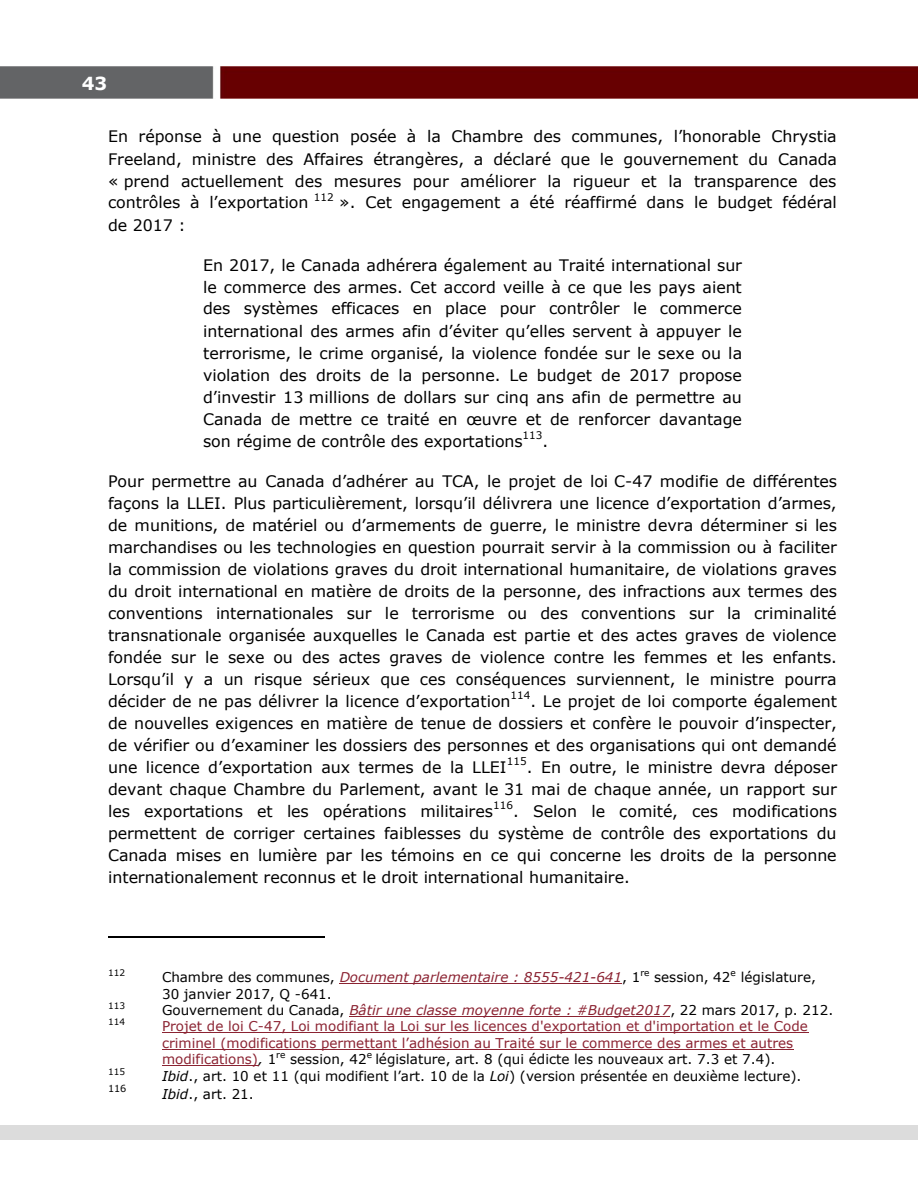
<style>
.page{position:relative;width:918px;height:1188px;background:#fff}
.page>*{position:absolute;margin:0;border:0;box-sizing:border-box;transform-origin:0 0}
.t1{font:700 18px "Verdana";color:#fff}
.t2{font:15.9px/22px "Verdana";color:#000;text-align:justify}
.t3{font:13.5px/16.4px "Verdana";color:#000}
.t4{font:13.5px/16.5px "Verdana";color:#8b2332}
.t5{font:10.5px "Verdana";color:#000}
.t6{font:9.75px "Verdana";color:#000}
.t7{font:9px "Verdana";letter-spacing:.005em;color:#000}
.s1{font-style:italic;color:#8b2332}
.s2{font-style:italic;color:#000}
.s3{color:#000}
.s4{font-style:italic}
</style>
<div class="page">
<img style="left:0;top:67px;width:918px;height:32px">
<div style="left:0;top:1126px;width:918px;height:14px;background:#dcdcdc"></div>
<hr style="left:108px;top:937px;width:216px;height:1px;background:#000">
<hr style="left:340px;top:983px;width:282px;height:1px;background:#8b2332">
<hr style="left:349px;top:1016px;width:321px;height:1px;background:#8b2332">
<hr style="left:162px;top:1033px;width:647px;height:1px;background:#8b2332">
<hr style="left:162px;top:1049px;width:632px;height:1px;background:#8b2332">
<hr style="left:162px;top:1066px;width:96px;height:1px;background:#8b2332">
<p class="t1" style="left:82px;top:72px;width:27px">43</p>
<p class="t2" style="left:108px;top:125px;width:731px">En réponse à une question posée à la Chambre des communes, l’honorable Chrystia Freeland, ministre des Affaires étrangères, a déclaré que le gouvernement du Canada « prend actuellement des mesures pour améliorer la rigueur et la transparence des contrôles à l’exportation</p>
<p class="t5" style="left:314px;top:190px;width:21px">112</p>
<p class="t2" style="left:340px;top:191px;width:499px">». Cet engagement a été réaffirmé dans le budget fédéral</p>
<p class="t2" style="left:108px;top:213px;width:79px">de 2017 :</p>
<p class="t2" style="left:203px;top:253px;width:541px">En 2017, le Canada adhérera également au Traité international sur le commerce des armes. Cet accord veille à ce que les pays aient des systèmes efficaces en place pour contrôler le commerce international des armes afin d’éviter qu’elles servent à appuyer le terrorisme, le crime organisé, la violence fondée sur le sexe ou la violation des droits de la personne. Le budget de 2017 propose d’investir 13 millions de dollars sur cinq ans afin de permettre au Canada de mettre ce traité en œuvre et de renforcer davantage son régime de contrôle des exportations</p>
<p class="t5" style="left:523px;top:429px;width:21px">113</p>
<p class="t2" style="left:543px;top:429px;width:7px">.</p>
<p class="t2" style="left:108px;top:469px;width:731px">Pour permettre au Canada d’adhérer au TCA, le projet de loi C-47 modifie de différentes façons la LLEI. Plus particulièrement, lorsqu’il délivrera une licence d’exportation d’armes, de munitions, de matériel ou d’armements de guerre, le ministre devra déterminer si les marchandises ou les technologies en question pourrait servir à la commission ou à faciliter la commission de violations graves du droit international humanitaire, de violations graves du droit international en matière de droits de la personne, des infractions aux termes des conventions internationales sur le terrorisme ou des conventions sur la criminalité transnationale organisée auxquelles le Canada est partie et des actes graves de violence fondée sur le sexe ou des actes graves de violence contre les femmes et les enfants.<br>Lorsqu’il y a un risque sérieux que ces conséquences surviennent, le ministre pourra décider de ne pas délivrer la licence d’exportation</p>
<p class="t5" style="left:511px;top:689px;width:21px">114</p>
<p class="t2" style="left:108px;top:689px;width:731px;text-indent:423px">. Le projet de loi comporte également de nouvelles exigences en matière de tenue de dossiers et confère le pouvoir d’inspecter, de vérifier ou d’examiner les dossiers des personnes et des organisations qui ont demandé une licence d’exportation aux termes de la LLEI</p>
<p class="t5" style="left:507px;top:755px;width:21px">115</p>
<p class="t2" style="left:108px;top:755px;width:731px;text-indent:419px">. En outre, le ministre devra déposer devant chaque Chambre du Parlement, avant le 31 mai de chaque année, un rapport sur les exportations et les opérations militaires</p>
<p class="t5" style="left:493px;top:799px;width:21px">116</p>
<p class="t2" style="left:108px;top:800px;width:731px;text-indent:405px">. Selon le comité, ces modifications permettent de corriger certaines faiblesses du système de contrôle des exportations du Canada mises en lumière par les témoins en ce qui concerne les droits de la personne internationalement reconnus et le droit international humanitaire.</p>
<p class="t7" style="left:108px;top:967px;width:19px">112</p>
<p class="t3" style="left:162px;top:969px;width:656px">Chambre des communes, <span class="s1">Document parlementaire : 8555-421-641</span>, 1<sup>re</sup> session, 42<sup>e</sup> législature,<br>30 janvier 2017, Q -641.</p>
<p class="t7" style="left:108px;top:1000px;width:19px">113</p>
<p class="t3" style="left:162px;top:1001px;width:673px">Gouvernement du Canada, <span class="s1">Bâtir une classe moyenne forte : #Budget2017</span>, 22 mars 2017, p. 212.</p>
<p class="t7" style="left:108px;top:1016px;width:19px">114</p>
<p class="t4" style="left:162px;top:1018px;width:647px">Projet de loi C-47, Loi modifiant la Loi sur les licences d'exportation et d'importation et le Code criminel (modifications permettant l’adhésion au Traité sur le commerce des armes et autres modifications)<span class="s2">,</span> <span class="s3">1</span><sup>re</sup> <span class="s3">session, 42</span><sup>e</sup> <span class="s3">législature, art. 8 (qui édicte les nouveaux art. 7.3 et 7.4).</span></p>
<p class="t7" style="left:108px;top:1066px;width:19px">115</p>
<p class="t3" style="left:162px;top:1067px;width:641px"><span class="s4">Ibid</span>., art. 10 et 11 (qui modifient l’art. 10 de la <span class="s4">Loi</span>) (version présentée en deuxième lecture).</p>
<p class="t6" style="left:108px;top:1082px;width:20px">116</p>
<p class="t3" style="left:162px;top:1085px;width:93px"><span class="s4">Ibid</span>., art. 21.</p>
</div>
